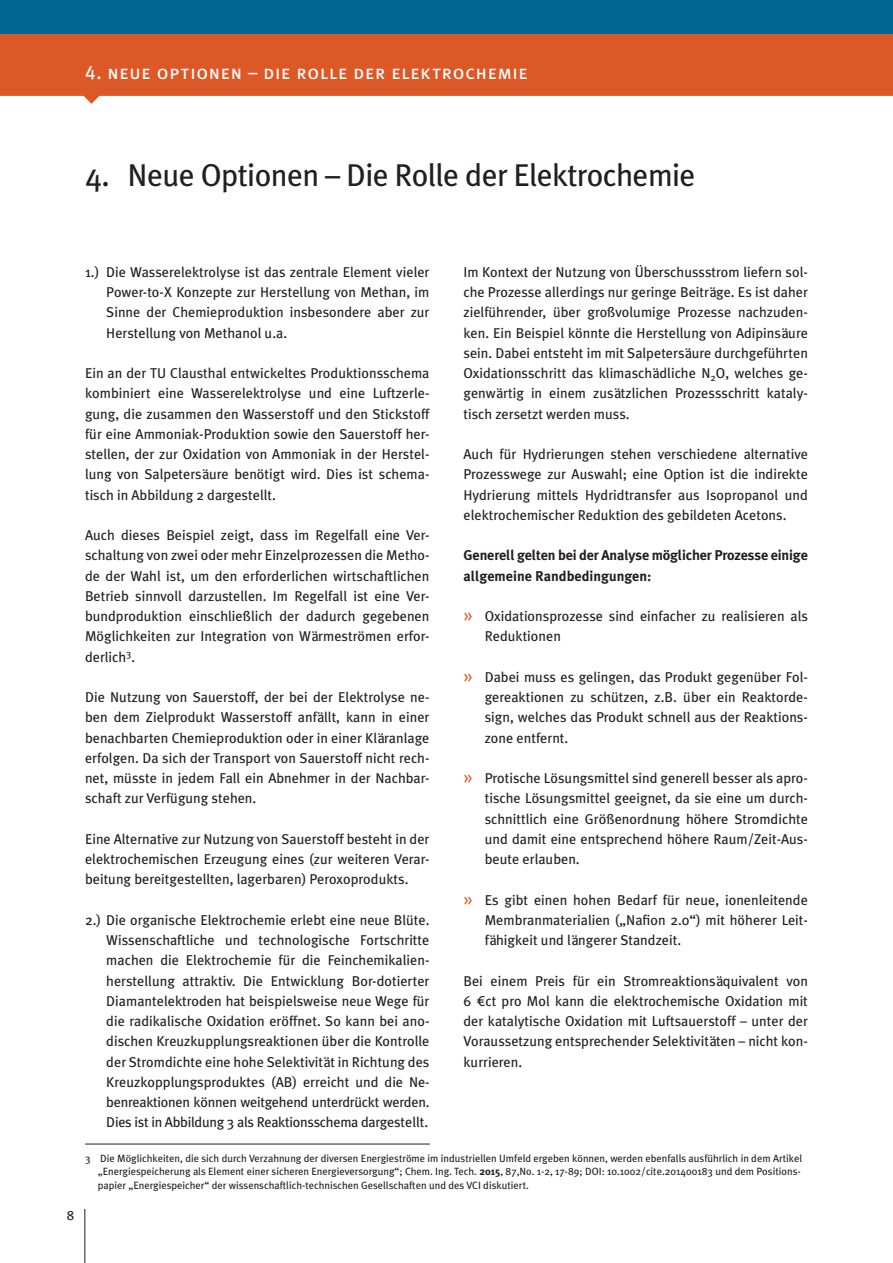
<style>
.page{position:relative;width:893px;height:1263px;background:#fff}
.page>*{position:absolute;margin:0;border:0;box-sizing:border-box;transform-origin:0 0}
.t1{font:31.5px "Meta Plus";letter-spacing:-.02em;color:#231f20}
.t2{font:19.5px "Meta Plus Book Caps";letter-spacing:.035em;color:#fff}
.t3{font:14.25px/20.2px "Meta Plus";color:#231f20;text-align:justify}
.t4{font:700 14.25px/20.2px "Meta Plus";letter-spacing:-.01em;color:#231f20}
.t5{font:13.5px "Meta Plus";color:#231f20}
.t6{font:10.5px/13.5px "Meta Plus";color:#231f20}
.s1{font-size:18px;color:#dd5827}
.s2{font-family:"Meta OT"}
.s3{font-weight:700}
</style>
<div class="page">
<svg style="left:0;top:34px;width:892px;height:70px;background:#e06b3f"></svg>
<svg style="left:892px;top:34px;width:1px;height:62px"></svg>
<div style="left:0;top:0;width:893px;height:34px;background:#006893"></div>
<hr style="left:85px;top:1209px;width:1px;height:54px;background:#231f20">
<hr style="left:85px;top:1144px;width:345px;height:1px;background:#231f20">
<h2 class="t2" style="left:85px;top:61px;width:445px">4. neue optionen – die rolle der elektrochemie</h2>
<h1 class="t1" style="left:85px;top:157px;width:612px">4. Neue Optionen – Die Rolle der Elektrochemie</h1>
<p class="t5" style="left:67px;top:1207px;width:9px">8</p>
<p class="t3" style="left:106px;top:262px;width:325px;text-indent:-21px">1.) Die Wasserelektrolyse ist das zentrale Element vieler Power-to-X Konzepte zur Herstellung von Methan, im Sinne der Chemieproduktion insbesondere aber zur Herstellung von Methanol u.a.</p>
<p class="t3" style="left:85px;top:363px;width:346px">Ein an der TU Clausthal entwickeltes Produktionsschema kombiniert eine Wasserelektrolyse und eine Luftzerle&shy;gung, die zusammen den Wasserstoff und den Stickstoff für eine Ammoniak-Produktion sowie den Sauerstoff her&shy;stellen, der zur Oxidation von Ammoniak in der Herstel&shy;lung von Salpetersäure benötigt wird. Dies ist schema&shy;tisch in Abbildung 2 dargestellt.</p>
<p class="t3" style="left:85px;top:525px;width:346px">Auch dieses Beispiel zeigt, dass im Regelfall eine Ver&shy;schaltung von zwei oder mehr Einzelprozessen die Metho&shy;de der Wahl ist, um den erforderlichen wirtschaftlichen Betrieb sinnvoll darzustellen. Im Regelfall ist eine Ver&shy;bundproduktion einschließlich der dadurch gegebenen Möglichkeiten zur Integration von Wärmeströmen erfor&shy;derlich<sup>3</sup>.</p>
<p class="t3" style="left:85px;top:687px;width:346px">Die Nutzung von Sauerstoff, der bei der Elektrolyse ne&shy;ben dem Zielprodukt Wasserstoff anfällt, kann in einer benachbarten Chemieproduktion oder in einer Kläranlage erfolgen. Da sich der Transport von Sauerstoff nicht rech&shy;net, müsste in jedem Fall ein Abnehmer in der Nachbar&shy;schaft zur Verfügung stehen.</p>
<p class="t3" style="left:85px;top:829px;width:346px">Eine Alternative zur Nutzung von Sauerstoff besteht in der elektrochemischen Erzeugung eines (zur weiteren Verar&shy;beitung bereitgestellten, lagerbaren) Peroxoprodukts.</p>
<p class="t3" style="left:106px;top:910px;width:325px;text-indent:-21px">2.) Die organische Elektrochemie erlebt eine neue Blüte.<br>Wissenschaftliche und technologische Fortschritte machen die Elektrochemie für die Feinchemikalien&shy;herstellung attraktiv. Die Entwicklung Bor-dotierter Diamantelektroden hat beispielsweise neue Wege für die radikalische Oxidation eröffnet. So kann bei ano&shy;dischen Kreuzkupplungsreaktionen über die Kontrolle der Stromdichte eine hohe Selektivität in Richtung des Kreuzkopplungsproduktes (AB) erreicht und die Ne&shy;benreaktionen können weitgehend unterdrückt werden.<br>Dies ist in Abbildung 3 als Reaktionsschema dargestellt.</p>
<p class="t3" style="left:463px;top:262px;width:346px">Im Kontext der Nutzung von Überschussstrom liefern sol&shy;che Prozesse allerdings nur geringe Beiträge. Es ist daher zielführender, über großvolumige Prozesse nachzuden&shy;ken. Ein Beispiel könnte die Herstellung von Adipinsäure sein. Dabei entsteht im mit Salpetersäure durchgeführten Oxidationsschritt das klimaschädliche N<sub>2</sub>O, welches ge&shy;genwärtig in einem zusätzlichen Prozessschritt kataly&shy;tisch zersetzt werden muss.</p>
<p class="t3" style="left:463px;top:444px;width:346px">Auch für Hydrierungen stehen verschiedene alternative Prozesswege zur Auswahl; eine Option ist die indirekte Hydrierung mittels Hydridtransfer aus Isopropanol und elektrochemischer Reduktion des gebildeten Acetons.</p>
<p class="t4" style="left:463px;top:545px;width:346px">Generell gelten bei der Analyse möglicher Prozesse einige allgemeine Randbedingungen:</p>
<p class="t3" style="left:485px;top:606px;width:325px;text-indent:-21px"><span class="s1">»</span> Oxidationsprozesse sind einfacher zu realisieren als<br>Reduktionen</p>
<p class="t3" style="left:485px;top:667px;width:325px;text-indent:-21px"><span class="s1">»</span> Dabei muss es gelingen, das Produkt gegenüber Fol&shy;gereaktionen zu schützen, z.B. über ein Reaktorde&shy;sign, welches das Produkt schnell aus der Reaktions&shy;zone entfernt.</p>
<p class="t3" style="left:485px;top:768px;width:325px;text-indent:-21px"><span class="s1">»</span> Protische Lösungsmittel sind generell besser als apro&shy;tische Lösungsmittel geeignet, da sie eine um durch&shy;schnittlich eine Größenordnung höhere Stromdichte und damit eine entsprechend höhere Raum/Zeit-Aus&shy;beute erlauben.</p>
<p class="t3" style="left:485px;top:889px;width:325px;text-indent:-21px"><span class="s1">»</span> Es gibt einen hohen Bedarf für neue, ionenleitende Membranmaterialien („Nafion 2.0“) mit höherer Leit&shy;fähigkeit und längerer Standzeit.</p>
<p class="t3" style="left:463px;top:970px;width:346px">Bei einem Preis für ein Stromreaktionsäquivalent von 6 <span class="s2">€</span>ct pro Mol kann die elektrochemische Oxidation mit der katalytische Oxidation mit Luftsauerstoff – unter der Voraussetzung entsprechender Selektivitäten – nicht kon&shy;kurrieren.</p>
<p class="t6" style="left:98px;top:1151px;width:706px;text-indent:-13px">3 Die Möglichkeiten, die sich durch Verzahnung der diversen Energieströme im industriellen Umfeld ergeben können, werden ebenfalls ausführlich in dem Artikel „Energiespeicherung als Element einer sicheren Energieversorgung“; Chem. Ing. Tech. <span class="s3">2015</span>, 87,No. 1-2, 17-89; DOI: 10.1002/cite.201400183 und dem Positions&shy;papier „Energiespeicher“ der wissenschaftlich-technischen Gesellschaften und des VCI diskutiert.</p>
</div>
